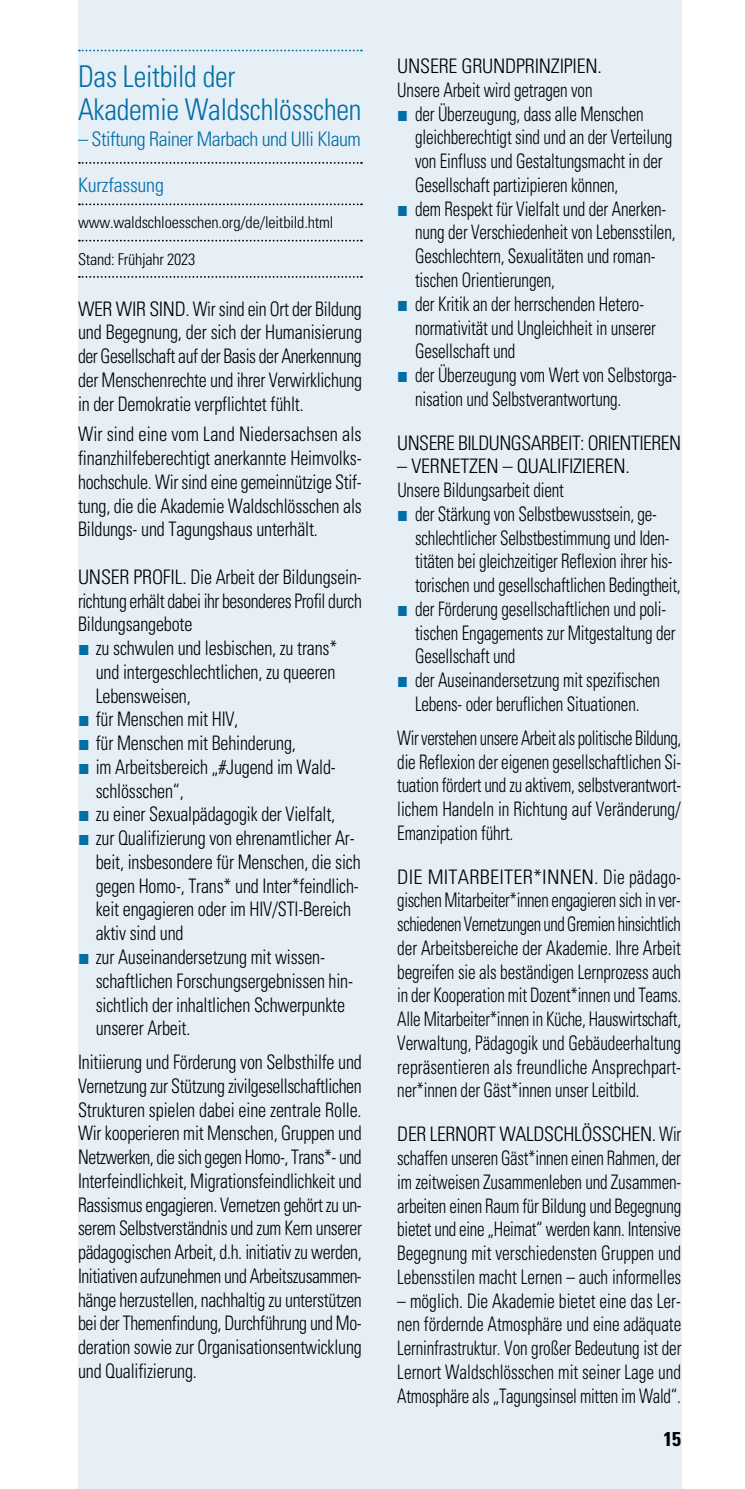
<style>
.page{position:relative;width:745px;height:1489px;background:#fff}
.page>*{position:absolute;margin:0;border:0;box-sizing:border-box;transform-origin:0 0}
.t1{font:300 condensed 30px/32.5px "Univers";letter-spacing:-.01em;color:#006da6;scale:.95 1}
.t2{font:300 condensed 20px/23.8px "Univers";letter-spacing:-.01em;color:#000;text-align:justify}
.t3{font:300 condensed 20px/23.8px "Univers";letter-spacing:-.01em;color:#000;scale:.9 1}
.t4{font:300 condensed 20px/23.8px "Univers";letter-spacing:-.01em;color:#000;scale:.85 1}
.t5{font:300 condensed 20px/23.8px "Univers";letter-spacing:-.01em;color:#000;text-align:justify;scale:.86 1}
.t6{font:300 condensed 20px/23.8px "Univers";letter-spacing:-.01em;color:#000;text-align:justify;scale:.83 1}
.t7{font:300 condensed 20px/23.8px "Univers";letter-spacing:-.01em;color:#000;text-align:justify;scale:.92 1}
.t8{font:300 condensed 20px "Univers";letter-spacing:-.025em;color:#006da6}
.t9{font:700 condensed 20px "Univers";color:#000}
.t10{font:300 condensed 16.25px "Univers";letter-spacing:-.01em;color:#000}
</style>
<div class="page">
<div style="left:78px;top:0;width:602px;height:1488px;background:#e6eef6"></div>
<svg style="left:79px;top:50px;width:283px;height:1px"></svg>
<svg style="left:79px;top:162px;width:283px;height:2px"></svg>
<svg style="left:79px;top:203px;width:283px;height:2px"></svg>
<svg style="left:79px;top:240px;width:283px;height:1px"></svg>
<svg style="left:79px;top:276px;width:283px;height:2px"></svg>
<h1 class="t1" style="left:78px;top:60px;width:299px">Das Leitbild der<br>Akademie Waldschlösschen</h1>
<p class="t8" style="left:78px;top:127px;width:284px">– Stiftung Rainer Marbach und Ulli Klaum</p>
<p class="t8" style="left:78px;top:172px;width:87px">Kurzfassung</p>
<p class="t10" style="left:78px;top:212px;width:257px">www.waldschloesschen.org/de/leitbild.html</p>
<p class="t10" style="left:78px;top:250px;width:119px">Stand: Frühjahr 2023</p>
<p class="t2" style="left:78px;top:296px;width:285px">WER WIR SIND. Wir sind ein Ort der Bildung und Begegnung, der sich der Humanisierung der Gesellschaft auf der Basis der Anerkennung der Menschenrechte und ihrer Verwirklichung in der Demokratie verpflichtet fühlt.</p>
<p class="t7" style="left:78px;top:422px;width:310px">Wir sind eine vom Land Niedersachsen als finanzhilfeberechtigt anerkannte Heimvolks&shy;hochschule. Wir sind eine gemeinnützige Stif&shy;tung, die die Akademie Waldschlösschen als Bildungs- und Tagungshaus unterhält.</p>
<p class="t2" style="left:78px;top:565px;width:285px">UNSER PROFIL. Die Arbeit der Bildungsein&shy;richtung erhält dabei ihr besonderes Profil durch Bildungsangebote</p>
<p class="t3" style="left:96px;top:636px;width:296px">zu schwulen und lesbischen, zu trans* und intergeschlechtlichen, zu queeren<br>Lebensweisen,<br>für Menschen mit HIV,<br>für Menschen mit Behinderung,<br>im Arbeitsbereich „#Jugend im Wald&shy;schlösschen“,<br>zu einer Sexualpädagogik der Vielfalt,<br>zur Qualifizierung von ehrenamtlicher Ar&shy;beit, insbesondere für Menschen, die sich gegen Homo-, Trans* und Inter*feindlich&shy;keit engagieren oder im HIV/STI-Bereich aktiv sind und<br>zur Auseinandersetzung mit wissen&shy;schaftlichen Forschungsergebnissen hin&shy;sichtlich der inhaltlichen Schwerpunkte unserer Arbeit.</p>
<p class="t3" style="left:78px;top:1050px;width:317px;text-align:justify">Initiierung und Förderung von Selbsthilfe und Vernetzung zur Stützung zivilgesellschaftlichen Strukturen spielen dabei eine zentrale Rolle.<br>Wir kooperieren mit Menschen, Gruppen und Netzwerken, die sich gegen Homo-, Trans*- und Interfeindlichkeit, Migrationsfeindlichkeit und Rassismus engagieren. Vernetzen gehört zu un&shy;serem Selbstverständnis und zum Kern unserer pädagogischen Arbeit, d.h. initiativ zu werden, Initiativen aufzunehmen und Arbeitszusammen&shy;hänge herzustellen, nachhaltig zu unterstützen bei der Themenfindung, Durchführung und Mo&shy;deration sowie zur Organisationsentwicklung und Qualifizierung.</p>
<p class="t2" style="left:397px;top:54px;width:206px">UNSERE GRUNDPRINZIPIEN.</p>
<p class="t4" style="left:397px;top:78px;width:231px">Unsere Arbeit wird getragen von</p>
<p class="t4" style="left:415px;top:102px;width:270px">der Überzeugung, dass alle Menschen</p>
<p class="t4" style="left:415px;top:125px;width:304px">gleichberechtigt sind und an der Verteilung</p>
<p class="t4" style="left:415px;top:149px;width:292px">von Einfluss und Gestaltungsmacht in der</p>
<p class="t4" style="left:415px;top:173px;width:240px">Gesellschaft partizipieren können,</p>
<p class="t4" style="left:415px;top:197px;width:297px">dem Respekt für Vielfalt und der Anerken-</p>
<p class="t4" style="left:415px;top:220px;width:308px">nung der Verschiedenheit von Lebensstilen,</p>
<p class="t4" style="left:415px;top:244px;width:284px">Geschlechtern, Sexualitäten und roman-</p>
<p class="t4" style="left:415px;top:268px;width:166px">tischen Orientierungen,</p>
<p class="t4" style="left:415px;top:292px;width:271px">der Kritik an der herrschenden Hetero-</p>
<p class="t4" style="left:415px;top:315px;width:285px">normativität und Ungleichheit in unserer</p>
<p class="t4" style="left:415px;top:339px;width:120px">Gesellschaft und</p>
<p class="t4" style="left:415px;top:363px;width:309px">der Überzeugung vom Wert von Selbstorga-</p>
<p class="t4" style="left:415px;top:387px;width:244px">nisation und Selbstverantwortung.</p>
<p class="t2" style="left:397px;top:430px;width:285px">UNSERE BILDUNGSARBEIT: ORIENTIEREN</p>
<p class="t2" style="left:397px;top:454px;width:234px">– VERNETZEN – QUALIFIZIEREN.<br>Unsere Bildungsarbeit dient</p>
<p class="t4" style="left:415px;top:502px;width:314px">der Stärkung von Selbstbewusstsein, ge&shy;schlechtlicher Selbstbestimmung und Iden&shy;titäten bei gleichzeitiger Reflexion ihrer his&shy;torischen und gesellschaftlichen Bedingtheit, der Förderung gesellschaftlichen und poli&shy;tischen Engagements zur Mitgestaltung der Gesellschaft und<br>der Auseinandersetzung mit spezifischen Lebens- oder beruflichen Situationen.</p>
<p class="t6" style="left:397px;top:725px;width:343px">Wir verstehen unsere Arbeit als politische Bildung, die Reflexion der eigenen gesellschaftlichen Si&shy;tuation fördert und zu aktivem, selbstverantwort&shy;lichem Handeln in Richtung auf Veränderung/ Emanzipation führt.</p>
<p class="t2" style="left:397px;top:864px;width:285px;text-align:left">DIE MITARBEITER*INNEN. Die pädago&shy;gischen Mitarbeiter*innen engagieren sich in ver-- schiedenen Vernetzungen und Gremien hinsichtlich der Arbeitsbereiche der Akademie. Ihre Arbeit begreifen sie als beständigen Lernprozess auch in der Kooperation mit Dozent*innen und Teams.<br>Alle Mitarbeiter*innen in Küche, Hauswirtschaft, Verwaltung, Pädagogik und Gebäudeerhaltung repräsentieren als freundliche Ansprechpart&shy;ner*innen der Gäst*innen unser Leitbild.</p>
<p class="t2" style="left:397px;top:1122px;width:285px">DER LERNORT WALDSCHLÖSSCHEN. Wir schaffen unseren Gäst*innen einen Rahmen, der im zeitweisen Zusammenleben und Zusammen&shy;arbeiten einen Raum für Bildung und Begegnung bietet und eine „Heimat“ werden kann. Intensive Begegnung mit verschiedensten Gruppen und Lebensstilen macht Lernen – auch informelles</p>
<p class="t5" style="left:397px;top:1288px;width:331px">– möglich. Die Akademie bietet eine das Ler&shy;nen fördernde Atmosphäre und eine adäquate Lerninfrastruktur. Von großer Bedeutung ist der Lernort Waldschlösschen mit seiner Lage und Atmosphäre als „Tagungsinsel mitten im Wald“.</p>
<p class="t9" style="left:663px;top:1426px;width:19px">15</p>
</div>
